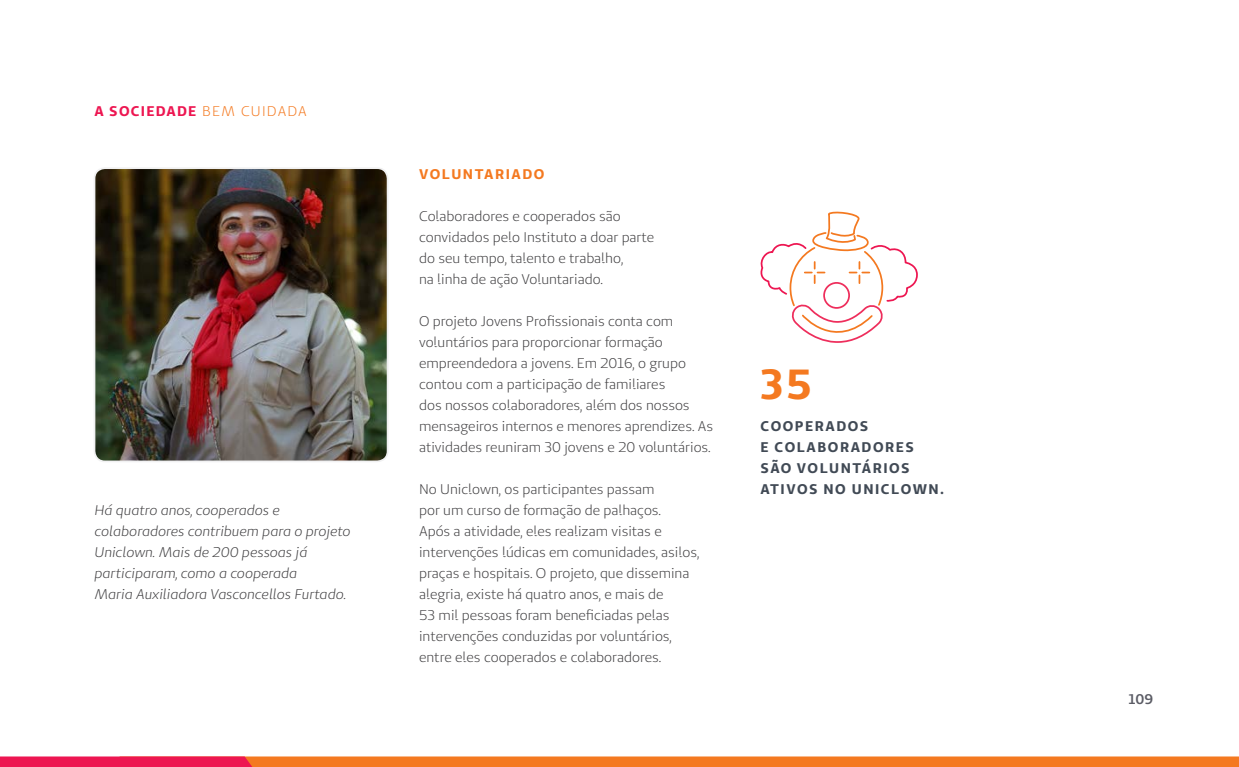
<style>
.page{position:relative;width:1239px;height:767px;background:#fff}
.page>*{position:absolute;margin:0;border:0;box-sizing:border-box;transform-origin:0 0}
.t1{font:700 42px "Unimed Sans";color:#f47920}
.t2{font:14px/21px "Unimed Sans";color:#414042}
.t3{font:italic 14px/21px "Unimed Sans";color:#414042}
.t4{font:700 14px/21px "Unimed Sans";letter-spacing:.11em;color:#414a55}
.t5{font:700 14px "Unimed Sans";letter-spacing:.09em;color:#ed1651}
.t6{font:700 14px "Unimed Sans";letter-spacing:.11em;color:#f47920}
.t7{font:600 14px "Unimed Sans";color:#5b5c65}
.s1{font-weight:400;color:#f47920}
</style>
<div class="page">
<img style="left:97px;top:170px;width:289px;height:290px">
<div style="left:94px;top:167px;width:294px;height:295px;border:2px solid #f1f1f2;border-radius:10px"></div>
<svg style="left:0;top:756px;width:1239px;height:10px"></svg>
<svg style="left:760px;top:243px;width:157px;height:59px"></svg>
<svg style="left:789px;top:211px;width:96px;height:132px"></svg>
<p class="t5" style="left:95px;top:101px;width:214px">A SOCIEDADE <span class="s1">BEM CUIDADA</span></p>
<p class="t3" style="left:94px;top:499px;width:187px">Há quatro anos, cooperados e</p>
<p class="t3" style="left:94px;top:520px;width:258px">colaboradores contribuem para o projeto</p>
<p class="t3" style="left:94px;top:541px;width:214px">Uniclown. Mais de 200 pessoas já participaram, como a cooperada</p>
<p class="t3" style="left:94px;top:583px;width:253px">Maria Auxiliadora Vasconcellos Furtado.</p>
<p class="t6" style="left:419px;top:164px;width:127px">VOLUNTARIADO</p>
<p class="t2" style="left:419px;top:205px;width:237px">Colaboradores e cooperados são convidados pelo Instituto a doar parte do seu tempo, talento e trabalho,<br>na linha de ação Voluntariado.</p>
<p class="t2" style="left:419px;top:310px;width:296px">O projeto Jovens Profissionais conta com voluntários para proporcionar formação empreendedora a jovens. Em 2016, o grupo contou com a participação de familiares<br>dos nossos colaboradores, além dos nossos mensageiros internos e menores aprendizes. As atividades reuniram 30 jovens e 20 voluntários.</p>
<p class="t2" style="left:419px;top:478px;width:282px">No Uniclown, os participantes passam<br>por um curso de formação de palhaços.<br>Após a atividade, eles realizam visitas e intervenções lúdicas em comunidades, asilos, praças e hospitais. O projeto, que dissemina alegria, existe há quatro anos, e mais de<br>53 mil pessoas foram beneficiadas pelas intervenções conduzidas por voluntários, entre eles cooperados e colaboradores.</p>
<p class="t1" style="left:760px;top:356px;width:53px">35</p>
<p class="t4" style="left:760px;top:415px;width:185px">COOPERADOS<br>E COLABORADORES<br>SÃO VOLUNTÁRIOS<br>ATIVOS NO UNICLOWN.</p>
<p class="t7" style="left:1129px;top:689px;width:26px">109</p>
</div>
